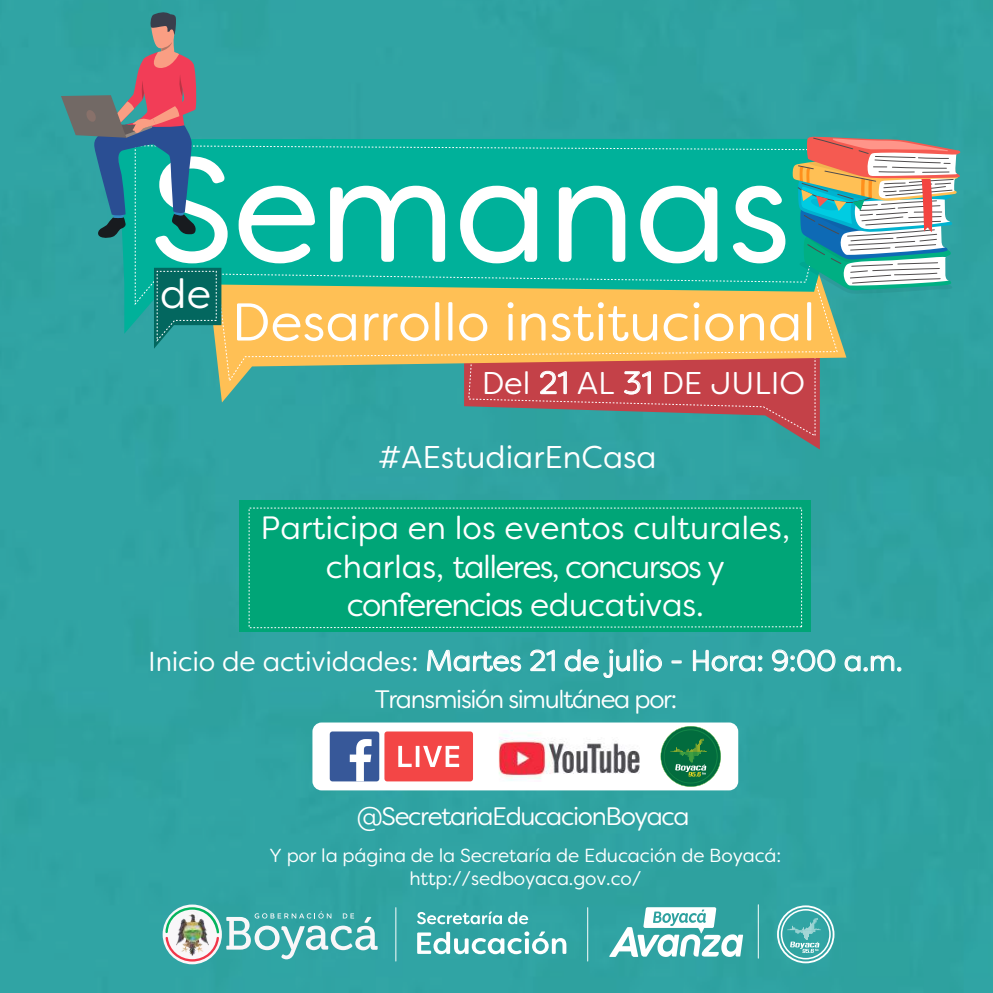
<style>
.page{position:relative;width:993px;height:993px;background:#fff}
.page>*{position:absolute;margin:0;border:0;box-sizing:border-box;transform-origin:0 0}
.t1{font:145.6px "Filson Soft";color:#fff}
.t2{font:53.02px "Filson Soft";color:#fff}
.t3{font:41.12px "Filson Soft";color:#fff}
.t4{font:32.29px/38.7px "Filson Soft";letter-spacing:-.01em;color:#fff;text-align:center}
.t5{font:31.41px "Filson Soft";color:#fff}
.t6{font:29.05px "Filson Soft";letter-spacing:-.01em;color:#fff}
.t7{font:25.2px "Filson Soft";letter-spacing:-.05em;color:#fff}
.t8{font:18.9px/22.7px "Filson Soft";letter-spacing:-.01em;color:#fff;text-align:center}
.s1{font-size:27.39px}
</style>
<div class="page">
<div style="left:0;top:0;width:992px;height:992px;background:#30a3a3"></div>
<svg style="left:215px;top:334px;width:623px;height:49px"></svg>
<svg style="left:228px;top:139px;width:611px;height:195px;background:#d3bd61"></svg>
<svg style="left:464px;top:340px;width:355px;height:109px"></svg>
<svg style="left:228px;top:145px;width:611px;height:161px;background:#2cb798"></svg>
<svg style="left:792px;top:136px;width:169px;height:158px;background:#90b2aa"></svg>
<svg style="left:61px;top:12px;width:167px;height:336px"></svg>
<svg style="left:163px;top:904px;width:59px;height:59px"></svg>
<svg style="left:226px;top:911px;width:151px;height:48px"></svg>
<img style="left:165px;top:906px;width:54px;height:55px">
<svg style="left:609px;top:907px;width:133px;height:49px"></svg>
<hr style="left:587px;top:906px;width:1px;height:55px;background:#fff">
<svg style="left:417px;top:931px;width:149px;height:22px"></svg>
<hr style="left:395px;top:906px;width:1px;height:55px;background:#fff">
<svg style="left:417px;top:911px;width:85px;height:12px"></svg>
<svg style="left:508px;top:911px;width:20px;height:12px"></svg>
<hr style="left:757px;top:904px;width:1px;height:54px;background:#fff">
<svg style="left:777px;top:905px;width:57px;height:57px"></svg>
<div style="left:239px;top:500px;width:571px;height:132px;background:#00a577"></div>
<svg style="left:248px;top:507px;width:554px;height:121px"></svg>
<svg style="left:427px;top:649px;width:94px;height:22px"></svg>
<svg style="left:530px;top:649px;width:24px;height:22px"></svg>
<svg style="left:564px;top:649px;width:65px;height:28px"></svg>
<div style="left:633px;top:649px;width:3px;height:21px;border:1px solid #fff"></div>
<svg style="left:639px;top:649px;width:22px;height:22px"></svg>
<svg style="left:671px;top:660px;width:10px;height:3px"></svg>
<svg style="left:692px;top:649px;width:70px;height:22px"></svg>
<svg style="left:771px;top:649px;width:64px;height:22px"></svg>
<svg style="left:844px;top:655px;width:56px;height:16px"></svg>
<div style="left:312px;top:722px;width:426px;height:68px;background:#fff;border-radius:9px"></div>
<div style="left:329px;top:731px;width:50px;height:50px;background:#375899;border-radius:3px"></div>
<svg style="left:349px;top:739px;width:22px;height:42px"></svg>
<div style="left:384px;top:731px;width:89px;height:50px;background:#f34646;border-radius:3px"></div>
<svg style="left:398px;top:745px;width:61px;height:21px"></svg>
<img style="left:498px;top:730px;width:142px;height:51px">
<svg style="left:660px;top:726px;width:60px;height:60px"></svg>
<h1 class="t1" style="left:150px;top:118px;width:641px">Semanas</h1>
<p class="t3" style="left:160px;top:268px;width:52px">de</p>
<h2 class="t2" style="left:231px;top:288px;width:585px">Desarrollo institucional</h2>
<p class="t5" style="left:481px;top:362px;width:325px">Del 21 AL 31 DE JULIO</p>
<p class="t5" style="left:378px;top:436px;width:280px">#AEstudiarEnCasa</p>
<p class="t4" style="left:260px;top:508px;width:530px">Participa en los eventos culturales, charlas, talleres, concursos y conferencias educativas.</p>
<p class="t6" style="left:148px;top:642px;width:755px"><span class="s1">Inicio de actividades:</span> Martes 21 de julio - Hora: 9:00 a.m.</p>
<p class="t7" style="left:374px;top:682px;width:304px">Transmisión simultánea por:</p>
<p class="t7" style="left:356px;top:800px;width:334px">@SecretariaEducacionBoyaca</p>
<p class="t8" style="left:269px;top:843px;width:513px">Y por la página de la Secretaría de Educación de Boyacá: http://sedboyaca.gov.co/</p>
</div>
